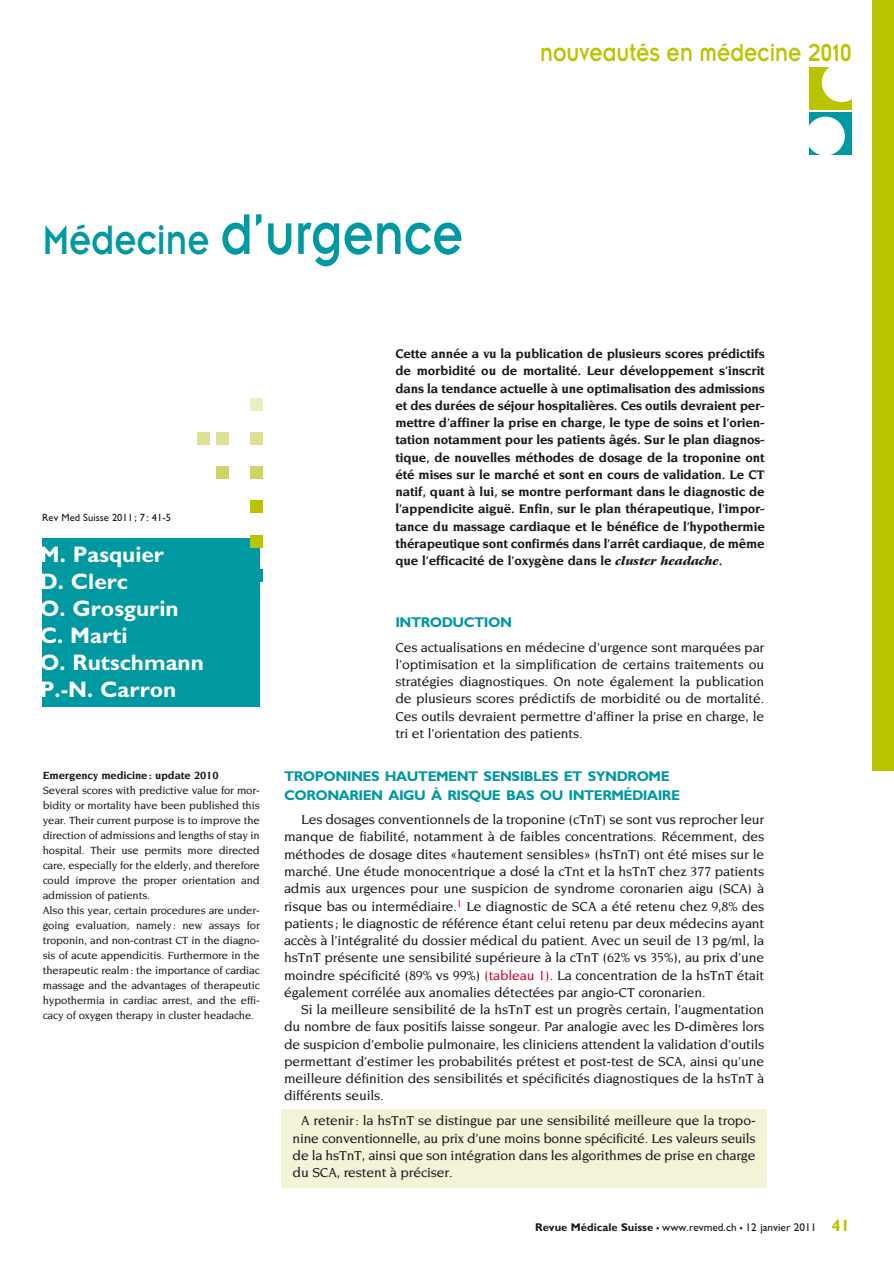
<style>
.page{position:relative;width:894px;height:1264px;background:#fff}
.page>*{position:absolute;margin:0;border:0;box-sizing:border-box;transform-origin:0 0}
.t1{font:63px "Insignia";color:#0098a1;scale:.83 1}
.t2{font:27px "Insignia";color:#bac300;scale:.83 1}
.t3{font:700 22.5px/27px "Gill Sans";color:#fff}
.t4{font:700 14.1px/19.5px "Gill Sans";letter-spacing:-.035em;color:#0098a1}
.t5{font:500 13.95px/17.2px "Novarese";letter-spacing:-.01em;color:#1a171c;text-align:justify}
.t6{font:700 13.5px/17.2px "Novarese";letter-spacing:-.01em;color:#1a171c;text-align:justify}
.t7{font:500 11.25px/15px "Novarese";letter-spacing:-.01em;color:#1a171c}
.t8{font:11.25px "Gill Sans";color:#1a171c}
.t9{font:700 11.25px "Novarese";letter-spacing:-.01em;color:#1a171c}
.t10{font:10.5px "Gill Sans";color:#1a171c}
.s1{font-size:45px}
.s2{font-family:"Arrus BT";font-weight:900;font-style:italic;font-size:12.15px}
.s3{color:#d40028}
.s4{font-weight:700}
.s5{font-weight:700;font-size:16.5px}
.s6{font-weight:700;font-size:16.5px;color:#bac300}
</style>
<div class="page">
<div style="left:281px;top:1108px;width:485px;height:78px;background:#f2f3d7"></div>
<div style="left:43px;top:537px;width:217px;height:169px;background:#0098a1"></div>
<div style="left:250px;top:398px;width:13px;height:13px;background:#ecedc3"></div>
<div style="left:250px;top:432px;width:13px;height:13px;background:#dee096"></div>
<div style="left:250px;top:466px;width:13px;height:13px;background:#d0d465"></div>
<div style="left:216px;top:432px;width:13px;height:13px;background:#dee096"></div>
<div style="left:216px;top:466px;width:13px;height:13px;background:#d0d465"></div>
<div style="left:197px;top:432px;width:13px;height:13px;background:#dee096"></div>
<div style="left:250px;top:500px;width:13px;height:13px;background:#bac300"></div>
<div style="left:250px;top:534px;width:13px;height:13px;background:#bac300"></div>
<div style="left:250px;top:568px;width:13px;height:13px;background:#0098a1"></div>
<div style="left:808px;top:67px;width:42px;height:42px;background:#bac300"></div>
<div style="left:821px;top:63px;width:39px;height:39px;background:#fff;border-radius:50%"></div>
<div style="left:808px;top:112px;width:42px;height:42px;background:#0098a1"></div>
<div style="left:805px;top:117px;width:39px;height:38px;background:#fff;border-radius:50%"></div>
<div style="left:872px;top:0;width:21px;height:770px;background:#bac300"></div>
<h1 class="t1" style="left:43px;top:202px;width:508px"><span class="s1">Médecine</span> d’urgence</h1>
<h2 class="t2" style="left:540px;top:39px;width:377px">nouveautés en médecine 2010</h2>
<p class="t10" style="left:42px;top:511px;width:130px">Rev Med Suisse 2011; 7: 41-5</p>
<h3 class="t3" style="left:40px;top:540px;width:165px">M. Pasquier<br>D. Clerc<br>O. Grosgurin<br>C. Marti<br>O. Rutschmann<br>P.-N. Carron</h3>
<p class="t9" style="left:43px;top:768px;width:177px">Emergency medicine: update 2010</p>
<p class="t7" style="left:43px;top:782px;width:218px">Several scores with predictive value for mor&shy;bidity or mortality have been published this year. Their current purpose is to improve the direction of admissions and lengths of stay in hospital. Their use permits more directed care, especially for the elderly, and therefore could improve the proper orientation and admission of patients.<br>Also this year, certain procedures are under&shy;going evaluation, namely: new assays for troponin, and non-contrast CT in the diagno&shy;sis of acute appendicitis. Furthermore in the therapeutic realm: the importance of cardiac massage and the advantages of therapeutic hypothermia in cardiac arrest, and the effi&shy;cacy of oxygen therapy in cluster headache.</p>
<p class="t6" style="left:395px;top:345px;width:371px">Cette année a vu la publication de plusieurs scores prédictifs de morbidité ou de mortalité. Leur développement s’inscrit dans la tendance actuelle à une optimalisation des admissions et des durées de séjour hospitalières. Ces outils devraient per&shy;mettre d’affiner la prise en charge, le type de soins et l’orien&shy;tation notamment pour les patients âgés. Sur le plan diagnos&shy;tique, de nouvelles méthodes de dosage de la troponine ont été mises sur le marché et sont en cours de validation. Le CT natif, quant à lui, se montre performant dans le diagnostic de l’appendicite aiguë. Enfin, sur le plan thérapeutique, l’impor&shy;tance du massage cardiaque et le bénéfice de l’hypothermie thérapeutique sont confirmés dans l’arrêt cardiaque, de même que l’efficacité de l’oxygène dans le <span class="s2">cluster headache</span>.</p>
<p class="t4" style="left:395px;top:612px;width:118px">INTRODUCTION</p>
<p class="t5" style="left:395px;top:638px;width:370px">Ces actualisations en médecine d’urgence sont marquées par l’optimisation et la simplification de certains traitements ou stratégies diagnostiques. On note également la publication de plusieurs scores prédictifs de morbidité ou de mortalité.<br>Ces outils devraient permettre d’affiner la prise en charge, le tri et l’orientation des patients.</p>
<p class="t4" style="left:284px;top:766px;width:397px">TROPONINES HAUTEMENT SENSIBLES ET SYNDROME<br>CORONARIEN AIGU À RISQUE BAS OU INTERMÉDIAIRE</p>
<p class="t5" style="left:284px;top:810px;width:481px;text-indent:17px">Les dosages conventionnels de la troponine (cTnT) se sont vus reprocher leur manque de fiabilité, notamment à de faibles concentrations. Récemment, des méthodes de dosage dites «hautement sensibles» (hsTnT) ont été mises sur le marché. Une étude monocentrique a dosé la cTnt et la hsTnT chez 377 patients admis aux urgences pour une suspicion de syndrome coronarien aigu (SCA) à risque bas ou intermédiaire.<sup>1</sup> Le diagnostic de SCA a été retenu chez 9,8% des patients; le diagnostic de référence étant celui retenu par deux médecins ayant accès à l’intégralité du dossier médical du patient. Avec un seuil de 13 pg/ml, la hsTnT présente une sensibilité supérieure à la cTnT (62% vs 35%), au prix d’une moindre spécificité (89% vs 99%) <span class="s3">(tableau 1)</span>. La concentration de la hsTnT était également corrélée aux anomalies détectées par angio-CT coronarien.</p>
<p class="t5" style="left:284px;top:1000px;width:481px;text-indent:17px">Si la meilleure sensibilité de la hsTnT est un progrès certain, l’augmentation du nombre de faux positifs laisse songeur. Par analogie avec les D-dimères lors de suspicion d’embolie pulmonaire, les cliniciens attendent la validation d’outils permettant d’estimer les probabilités prétest et post-test de SCA, ainsi qu’une meilleure définition des sensibilités et spécificités diagnostiques de la hsTnT à différents seuils.</p>
<p class="t5" style="left:292px;top:1111px;width:464px;text-indent:9px">A retenir: la hsTnT se distingue par une sensibilité meilleure que la tropo&shy;nine conventionnelle, au prix d’une moins bonne spécificité. Les valeurs seuils de la hsTnT, ainsi que son intégration dans les algorithmes de prise en charge du SCA, restent à préciser.</p>
<p class="t8" style="left:535px;top:1220px;width:316px"><span class="s4">Revue Médicale Suisse</span> <span class="s5">–</span> www.revmed.ch <span class="s5">–</span> 12 janvier 2011 <span class="s6">41</span></p>
</div>
